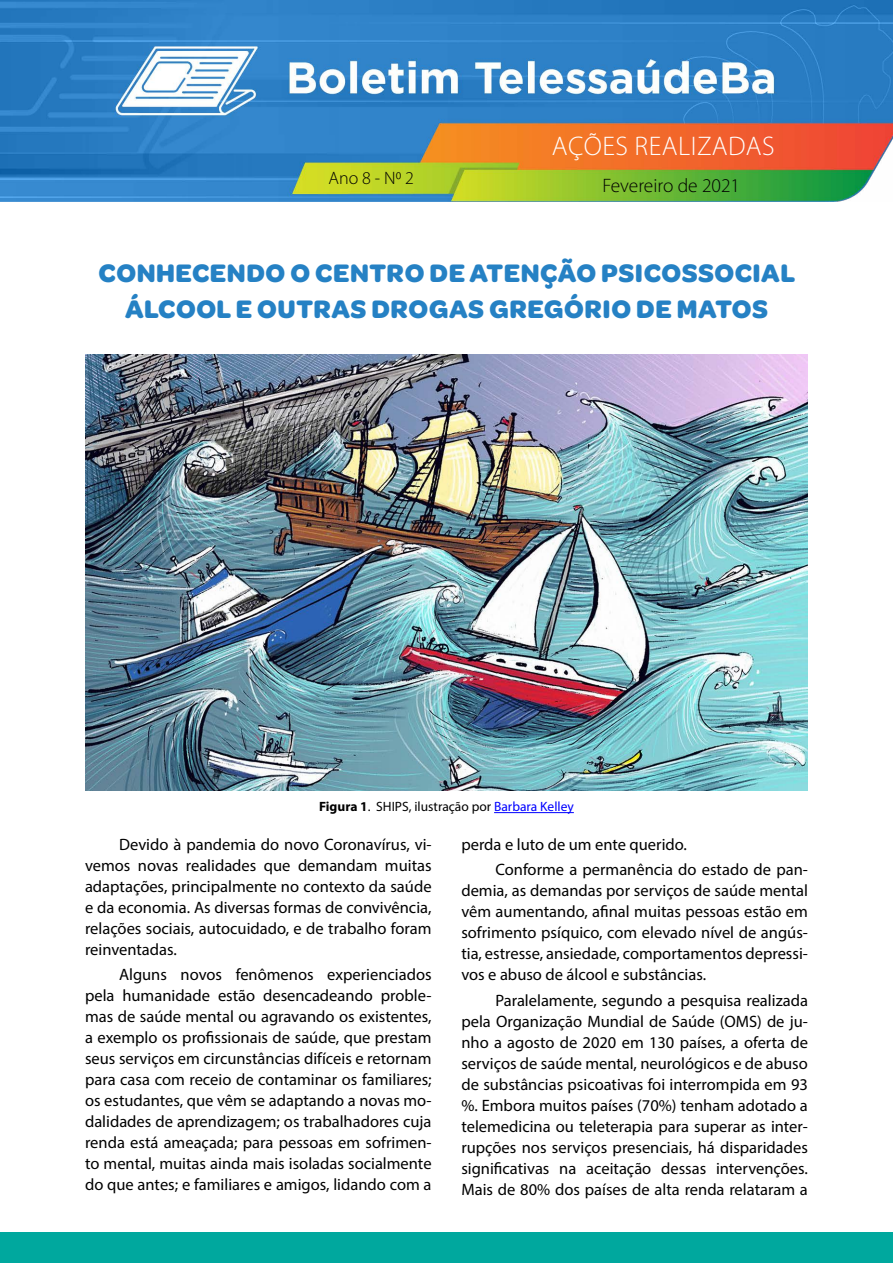
<style>
.page{position:relative;width:893px;height:1263px;background:#fff}
.page>*{position:absolute;margin:0;border:0;box-sizing:border-box;transform-origin:0 0}
.t1{font:700 27px/36px "Omnes";letter-spacing:.02em;color:#2581c4;text-align:center}
.t2{font:300 27px "Myriad Pro";letter-spacing:.02em;color:#fff}
.t3{font:300 19.5px "Myriad Pro";color:#000}
.t4{font:300 18px "Myriad Pro";color:#000}
.t5{font:16.5px/21px "Myriad Pro";color:#000;text-align:justify}
.t6{font:13.5px "Myriad Pro";color:#000}
.s1{font-weight:700}
.s2{color:#00f}
</style>
<div class="page">
<img style="left:0;top:0;width:893px;height:201px">
<div style="left:0;top:1232px;width:893px;height:31px;background:#00a89e"></div>
<hr style="left:494px;top:812px;width:80px;height:1px;background:#00f">
<img style="left:85px;top:354px;width:723px;height:437px">
<p class="t4" style="left:328px;top:167px;width:87px">Ano 8 - N0 2</p>
<h1 class="t2" style="left:552px;top:130px;width:224px">AÇÕES REALIZADAS</h1>
<p class="t3" style="left:602px;top:174px;width:139px">Fevereiro de 2021</p>
<h1 class="t1" style="left:99px;top:254px;width:698px">CONHECENDO O CENTRO DE ATENÇÃO PSICOSSOCIAL<br>ÁLCOOL E OUTRAS DROGAS GREGÓRIO DE MATOS</h1>
<p class="t6" style="left:319px;top:798px;width:256px"><span class="s1">Figura 1</span>. SHIPS, ilustração por <span class="s2">Barbara Kelley</span></p>
<p class="t5" style="left:85px;top:834px;width:348px;text-indent:34px">Devido à pandemia do novo Coronavírus, vi&shy;vemos novas realidades que demandam muitas adaptações, principalmente no contexto da saúde e da economia. As diversas formas de convivência, relações sociais, autocuidado, e de trabalho foram reinventadas.</p>
<p class="t5" style="left:85px;top:964px;width:348px;text-indent:34px">Alguns novos fenômenos experienciados pela humanidade estão desencadeando proble&shy;mas de saúde mental ou agravando os existentes, a exemplo os profissionais de saúde, que prestam seus serviços em circunstâncias difíceis e retornam para casa com receio de contaminar os familiares; os estudantes, que vêm se adaptando a novas mo&shy;dalidades de aprendizagem; os trabalhadores cuja renda está ameaçada; para pessoas em sofrimen&shy;to mental, muitas ainda mais isoladas socialmente do que antes; e familiares e amigos, lidando com a</p>
<p class="t5" style="left:495px;top:832px;width:314px;line-height:25.2px;text-indent:-34px">perda e luto de um ente querido.<br>Conforme a permanência do estado de pan-</p>
<p class="t5" style="left:461px;top:880px;width:348px">demia, as demandas por serviços de saúde mental vêm aumentando, afinal muitas pessoas estão em sofrimento psíquico, com elevado nível de angús&shy;tia, estresse, ansiedade, comportamentos depressi&shy;vos e abuso de álcool e substâncias.</p>
<p class="t5" style="left:461px;top:989px;width:348px;text-indent:34px">Paralelamente, segundo a pesquisa realizada pela Organização Mundial de Saúde (OMS) de ju&shy;nho a agosto de 2020 em 130 países, a oferta de serviços de saúde mental, neurológicos e de abuso de substâncias psicoativas foi interrompida em 93 %. Embora muitos países (70%) tenham adotado a telemedicina ou teleterapia para superar as inter&shy;rupções nos serviços presenciais, há disparidades significativas na aceitação dessas intervenções.<br>Mais de 80% dos países de alta renda relataram a</p>
</div>
